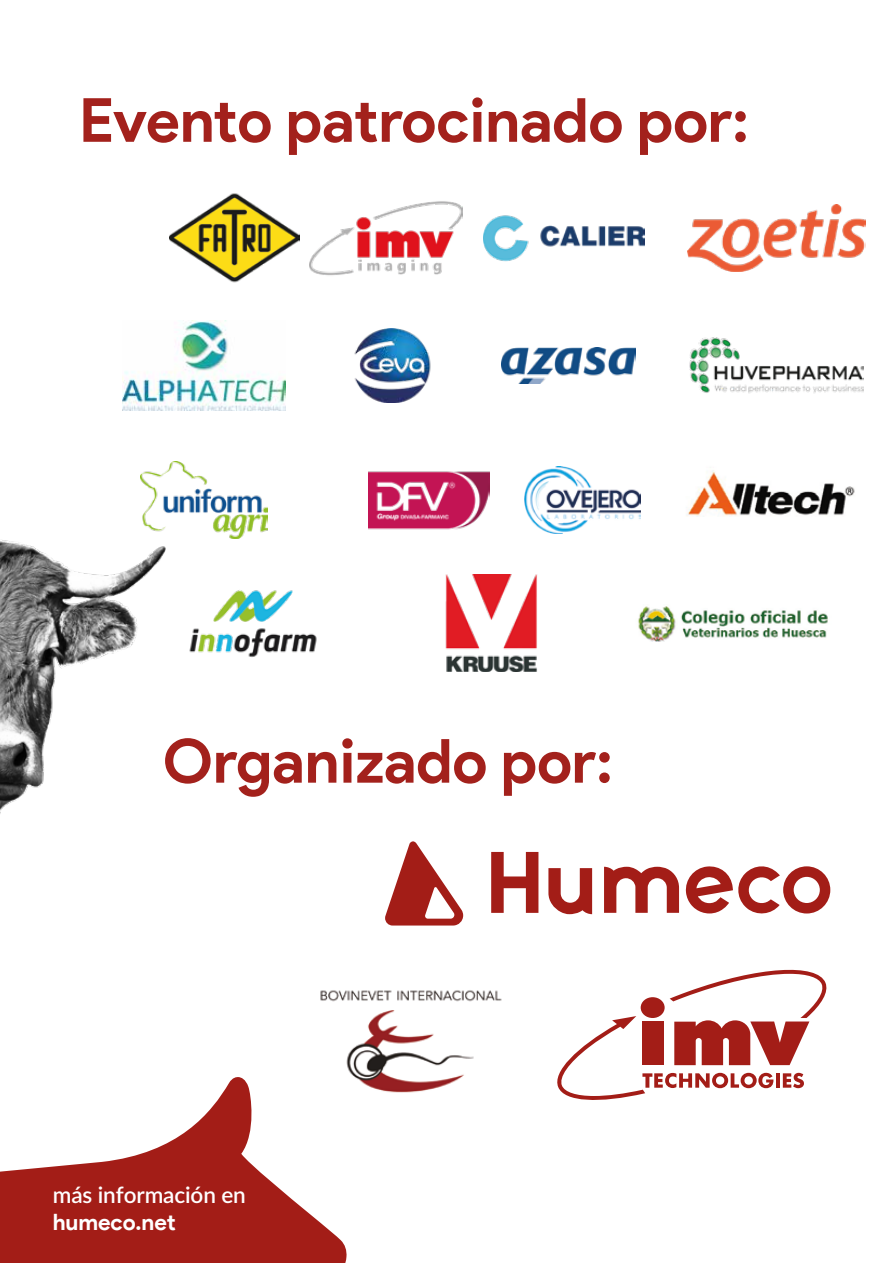
<style>
.page{position:relative;width:893px;height:1263px;background:#fff}
.page>*{position:absolute;margin:0;border:0;box-sizing:border-box;transform-origin:0 0}
.t1{font:700 60.9px "Product Sans";letter-spacing:-.005em;color:#a3211c}
.t2{font:600 22.5px "Lato";letter-spacing:-.005em;color:#fff}
.t3{font:700 22.5px "Product Sans";letter-spacing:-.005em;color:#fff}
</style>
<div class="page">
<img style="left:0;top:540px;width:157px;height:274px">
<svg style="left:557px;top:969px;width:270px;height:131px"></svg>
<svg style="left:385px;top:841px;width:78px;height:84px"></svg>
<svg style="left:491px;top:852px;width:47px;height:61px"></svg>
<svg style="left:685px;top:866px;width:145px;height:48px"></svg>
<svg style="left:548px;top:868px;width:44px;height:46px"></svg>
<svg style="left:604px;top:867px;width:75px;height:46px"></svg>
<svg style="left:0;top:1077px;width:347px;height:186px;fill:#a31d17"></svg>
<img style="left:354px;top:329px;width:77px;height:73px">
<img style="left:483px;top:215px;width:162px;height:47px">
<img style="left:170px;top:193px;width:130px;height:90px">
<img style="left:689px;top:337px;width:174px;height:56px">
<img style="left:157px;top:546px;width:160px;height:111px">
<img style="left:524px;top:466px;width:116px;height:68px">
<img style="left:309px;top:201px;width:154px;height:75px">
<img style="left:501px;top:347px;width:134px;height:36px">
<img style="left:369px;top:471px;width:121px;height:59px">
<img style="left:686px;top:470px;width:169px;height:47px">
<img style="left:123px;top:320px;width:163px;height:91px">
<img style="left:638px;top:606px;width:190px;height:35px">
<img style="left:687px;top:205px;width:178px;height:66px">
<img style="left:300px;top:990px;width:202px;height:110px">
<img style="left:445px;top:574px;width:92px;height:97px">
<img style="left:140px;top:461px;width:128px;height:78px">
<p class="t1" style="left:79px;top:83px;width:671px">Evento patrocinado por:</p>
<p class="t1" style="left:163px;top:724px;width:451px">Organizado por:</p>
<p class="t2" style="left:53px;top:1178px;width:195px">más información en</p>
<p class="t3" style="left:53px;top:1208px;width:125px">humeco.net</p>
</div>
